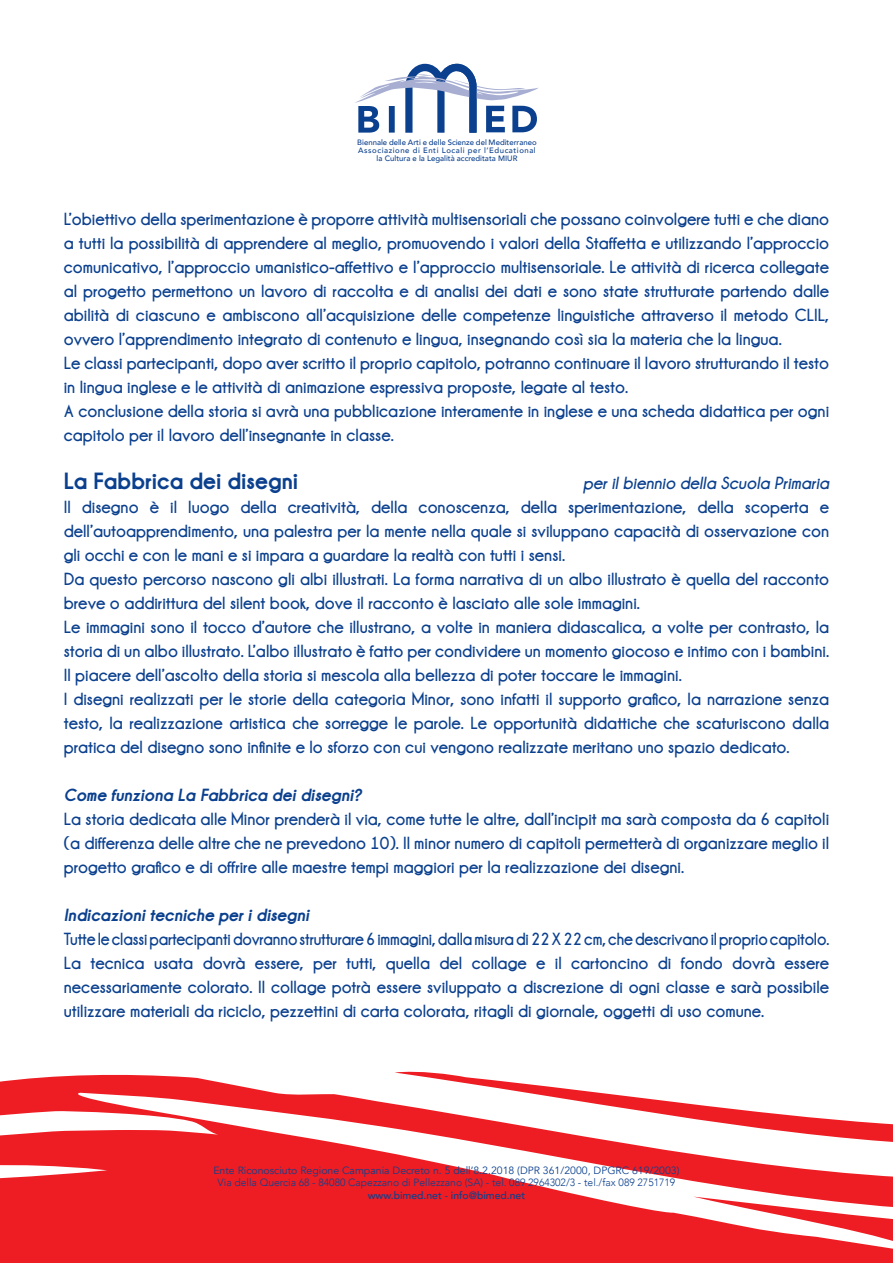
<style>
.page{position:relative;width:893px;height:1263px;background:#fff}
.page>*{position:absolute;margin:0;border:0;box-sizing:border-box;transform-origin:0 0}
.t1{font:700 24px "Champagne&Limousines Thick";color:#0b408e}
.t2{font:18px/24px "Champagne&Limousines Thick";color:#0b408e;text-align:justify}
.t3{font:18px "Champagne&Limousines Thick";color:#0b408e;scale:.95 1}
.t4{font:italic 700 18px "Champagne&Limousines Thick";color:#0b408e}
.t5{font:italic 18px "Champagne&Limousines Thick";color:#0b408e}
.t6{font:300 10.5px "Avenir";color:#0b408e}
.t7{font:10.5px "Avenir";color:#0b408e}
.t8{font:500 10.5px "Avenir";color:#0b408e}
.t9{font:500 7.8px "Avenir";color:#0b408e}
.t10{font:500 7.8px "Avenir";letter-spacing:.07em;color:#0b408e}
</style>
<div class="page">
<svg style="left:0;top:1071px;width:893px;height:192px;fill:#ee1d23"></svg>
<svg style="left:355px;top:63px;width:183px;height:70px"></svg>
<p class="t9" style="left:357px;top:136px;width:181px">Biennale delle Arti e delle Scienze del Mediterraneo</p>
<p class="t10" style="left:358px;top:144px;width:179px">Associazione di Enti Locali per l’Educational</p>
<p class="t9" style="left:377px;top:152px;width:142px">la Cultura e la Legalità accreditata MIUR</p>
<p class="t2" style="left:64px;top:207px;width:767px">L’obiettivo della sperimentazione è proporre attività multisensoriali che possano coinvolgere tutti e che diano a tutti la possibilità di apprendere al meglio, promuovendo i valori della Staffetta e utilizzando l’approccio comunicativo, l’approccio umanistico-affettivo e l’approccio multisensoriale. Le attività di ricerca collegate al progetto permettono un lavoro di raccolta e di analisi dei dati e sono state strutturate partendo dalle abilità di ciascuno e ambiscono all’acquisizione delle competenze linguistiche attraverso il metodo CLIL, ovvero l’apprendimento integrato di contenuto e lingua, insegnando così sia la materia che la lingua.</p>
<p class="t2" style="left:64px;top:351px;width:767px">Le classi partecipanti, dopo aver scritto il proprio capitolo, potranno continuare il lavoro strutturando il testo in lingua inglese e le attività di animazione espressiva proposte, legate al testo.</p>
<p class="t2" style="left:64px;top:399px;width:767px">A conclusione della storia si avrà una pubblicazione interamente in inglese e una scheda didattica per ogni capitolo per il lavoro dell’insegnante in classe.</p>
<p class="t1" style="left:64px;top:466px;width:236px">La Fabbrica dei disegni</p>
<p class="t5" style="left:583px;top:473px;width:248px">per il biennio della Scuola Primaria</p>
<p class="t2" style="left:64px;top:495px;width:767px">Il disegno è il luogo della creatività, della conoscenza, della sperimentazione, della scoperta e dell’autoapprendimento, una palestra per la mente nella quale si sviluppano capacità di osservazione con gli occhi e con le mani e si impara a guardare la realtà con tutti i sensi.</p>
<p class="t2" style="left:64px;top:567px;width:767px">Da questo percorso nascono gli albi illustrati. La forma narrativa di un albo illustrato è quella del racconto breve o addirittura del silent book, dove il racconto è lasciato alle sole immagini.</p>
<p class="t2" style="left:64px;top:615px;width:767px">Le immagini sono il tocco d’autore che illustrano, a volte in maniera didascalica, a volte per contrasto, la storia di un albo illustrato. L’albo illustrato è fatto per condividere un momento giocoso e intimo con i bambini.<br>Il piacere dell’ascolto della storia si mescola alla bellezza di poter toccare le immagini.</p>
<p class="t2" style="left:64px;top:687px;width:767px">I disegni realizzati per le storie della categoria Minor, sono infatti il supporto grafico, la narrazione senza testo, la realizzazione artistica che sorregge le parole. Le opportunità didattiche che scaturiscono dalla pratica del disegno sono infinite e lo sforzo con cui vengono realizzate meritano uno spazio dedicato.</p>
<p class="t4" style="left:64px;top:784px;width:299px">Come funziona La Fabbrica dei disegni?</p>
<p class="t2" style="left:64px;top:807px;width:767px">La storia dedicata alle Minor prenderà il via, come tutte le altre, dall’incipit ma sarà composta da 6 capitoli (a differenza delle altre che ne prevedono 10). Il minor numero di capitoli permetterà di organizzare meglio il progetto grafico e di offrire alle maestre tempi maggiori per la realizzazione dei disegni.</p>
<p class="t4" style="left:64px;top:904px;width:247px">Indicazioni tecniche per i disegni</p>
<p class="t3" style="left:64px;top:929px;width:807px">Tutte le classi partecipanti dovranno strutturare 6 immagini, dalla misura di 22 X 22 cm, che descrivano il proprio capitolo.</p>
<p class="t2" style="left:64px;top:951px;width:767px">La tecnica usata dovrà essere, per tutti, quella del collage e il cartoncino di fondo dovrà essere necessariamente colorato. Il collage potrà essere sviluppato a discrezione di ogni classe e sarà possibile utilizzare materiali da riciclo, pezzettini di carta colorata, ritagli di giornale, oggetti di uso comune.</p>
<p class="t7" style="left:213px;top:1164px;width:468px">Ente Riconosciuto Regione Campania Decreto n. 5 dell’8.2.2018 (DPR 361/2000, DPGRC 619/2003)</p>
<p class="t6" style="left:218px;top:1176px;width:459px">Via della Quercia 68 - 84080 Capezzano di Pellezzano (SA) - tel. 089 2964302/3 - tel./fax 089 2751719</p>
<p class="t8" style="left:368px;top:1186px;width:159px">www.bimed.net - info@bimed.net</p>
</div>
